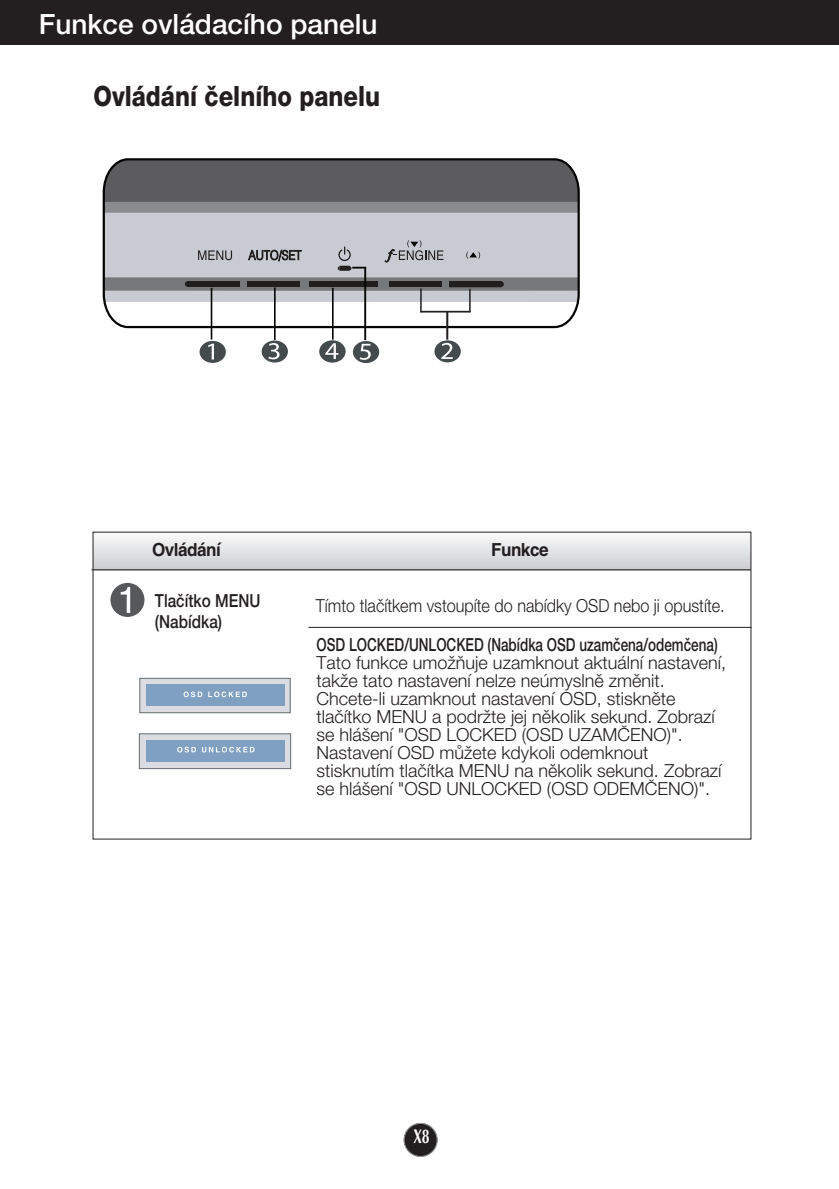
<style>
.page{position:relative;width:839px;height:1189px;background:#fff}
.page>*{position:absolute;margin:0;border:0;box-sizing:border-box;transform-origin:0 0}
.t1{font:500 28px "Helvetica Neue CE";color:#fff}
.t2{font:800 28px "Helvetica Neue CE";color:#231f20;scale:.85 1}
.t3{font:700 20px "Optima";color:#fff;scale:.7 1}
.t4{font:300 18px/18px "Helvetica Neue CE";color:#231f20}
.t5{font:300 18px "Helvetica Neue CE";color:#231f20;scale:.9 1}
.t6{font:500 18px "Helvetica Neue CE";color:#231f20;scale:.75 1}
.t7{font:500 18px/21.6px "Helvetica Neue CE";color:#231f20;scale:.85 1}
.t8{font:700 18px "Helvetica";letter-spacing:-.03em;color:#231f20;scale:.95 1}
</style>
<div class="page">
<div style="left:404px;top:1123px;width:33px;height:33px;background:#231f20;border-radius:50%"></div>
<div style="left:403px;top:1123px;width:34px;height:34px;border:2px solid #939598;border-radius:50%"></div>
<div style="left:0;top:0;width:839px;height:45px;background:#231f20"></div>
<hr style="left:93px;top:533px;width:657px;height:3px;background:#f8f8f9">
<hr style="left:93px;top:536px;width:657px;height:2px;background:#f3f4f4">
<hr style="left:93px;top:538px;width:657px;height:2px;background:#f0f0f1">
<hr style="left:93px;top:540px;width:657px;height:3px;background:#ececee">
<hr style="left:93px;top:542px;width:657px;height:3px;background:#e8e9ea">
<hr style="left:93px;top:545px;width:657px;height:2px;background:#e3e4e6">
<hr style="left:93px;top:547px;width:657px;height:3px;background:#e0e1e3">
<hr style="left:93px;top:549px;width:657px;height:3px;background:#dcdddf">
<hr style="left:93px;top:552px;width:657px;height:2px;background:#d8d9db">
<hr style="left:93px;top:554px;width:657px;height:2px;background:#d5d6d8">
<hr style="left:93px;top:556px;width:657px;height:3px;background:#d2d3d5">
<hr style="left:93px;top:559px;width:657px;height:3px;background:#cdced0">
<hr style="left:93px;top:562px;width:657px;height:2px;background:#c9cacc">
<hr style="left:93px;top:564px;width:657px;height:3px;background:#c6c7c9">
<hr style="left:93px;top:566px;width:657px;height:3px;background:#c2c3c6">
<div style="left:110px;top:583px;width:34px;height:34px;background:#57585a;border-radius:50%"></div>
<svg style="left:121px;top:587px;width:9px;height:26px"></svg>
<hr style="left:308px;top:627px;width:443px;height:1px;background:#231f20">
<div style="left:140px;top:678px;width:150px;height:35px;background:#dadce2"></div>
<div style="left:139px;top:678px;width:152px;height:35px;border:1px solid #656c70"></div>
<div style="left:146px;top:685px;width:138px;height:21px;background:#7fa0c1"></div>
<svg style="left:183px;top:691px;width:19px;height:6px"></svg>
<svg style="left:208px;top:691px;width:39px;height:6px"></svg>
<div style="left:139px;top:734px;width:152px;height:34px;background:#dadce2"></div>
<div style="left:139px;top:733px;width:152px;height:36px;border:1px solid #656c70"></div>
<div style="left:146px;top:740px;width:138px;height:21px;background:#7fa0c1"></div>
<svg style="left:177px;top:747px;width:19px;height:5px"></svg>
<svg style="left:202px;top:747px;width:52px;height:5px"></svg>
<hr style="left:91px;top:569px;width:660px;height:1px;background:#231f20">
<svg style="left:102px;top:158px;width:478px;height:171px;background:#9fa0a4"></svg>
<hr style="left:332px;top:288px;width:1px;height:52px;background:#040503">
<hr style="left:211px;top:288px;width:1px;height:51px;background:#040503">
<hr style="left:274px;top:287px;width:1px;height:53px;background:#040503">
<div style="left:199px;top:341px;width:27px;height:22px;background:#434b4c;border-radius:50%"></div>
<div style="left:434px;top:340px;width:27px;height:22px;background:#434b4c;border-radius:50%"></div>
<svg style="left:208px;top:344px;width:6px;height:15px"></svg>
<svg style="left:441px;top:343px;width:12px;height:16px"></svg>
<div style="left:262px;top:340px;width:26px;height:22px;background:#434b4c;border-radius:50%"></div>
<svg style="left:268px;top:343px;width:11px;height:16px"></svg>
<div style="left:319px;top:340px;width:26px;height:23px;background:#434b4c;border-radius:50%"></div>
<svg style="left:325px;top:343px;width:13px;height:16px"></svg>
<div style="left:353px;top:341px;width:26px;height:22px;background:#434b4c;border-radius:50%"></div>
<svg style="left:360px;top:344px;width:11px;height:16px"></svg>
<hr style="left:446px;top:312px;width:2px;height:28px;background:#231f20">
<svg style="left:104px;top:277px;width:474px;height:35px"></svg>
<hr style="left:364px;top:267px;width:2px;height:73px;background:#040503">
<svg style="left:338px;top:246px;width:28px;height:24px"></svg>
<h1 class="t1" style="left:39px;top:14px;width:340px">Funkce ovládacího panelu</h1>
<h1 class="t2" style="left:93px;top:86px;width:339px">Ovládání ãelního panelu</h1>
<p class="t8" style="left:152px;top:543px;width:74px">Ovládání</p>
<p class="t8" style="left:491px;top:543px;width:62px">Funkce</p>
<p class="t7" style="left:155px;top:591px;width:126px">Tlaãítko MENU (Nabídka)</p>
<p class="t5" style="left:316px;top:599px;width:455px">Tímto tlaãítkem vstoupíte do nabídky OSD nebo ji opustíte.</p>
<p class="t6" style="left:316px;top:637px;width:536px">OSD LOCKED/UNLOCKED (Nabídka OSD uzamãena/odemãena)</p>
<p class="t4" style="left:316px;top:655px;width:411px">Tato funkce umoÏÀuje uzamknout aktuální nastavení, takÏe tato nastavení nelze neúmyslnû zmûnit.<br>Chcete-li uzamknout nastavení OSD, stisknûte tlaãítko MENU a podrÏte jej nûkolik sekund. Zobrazí se hlá‰ení "OSD LOCKED (OSD UZAMâENO)".<br>Nastavení OSD mÛÏete kdykoli odemknout stisknutím tlaãítka MENU na nûkolik sekund. Zobrazí se hlá‰ení "OSD UNLOCKED (OSD ODEMâENO)".</p>
<p class="t3" style="left:412px;top:1129px;width:26px">X8X8</p>
</div>
